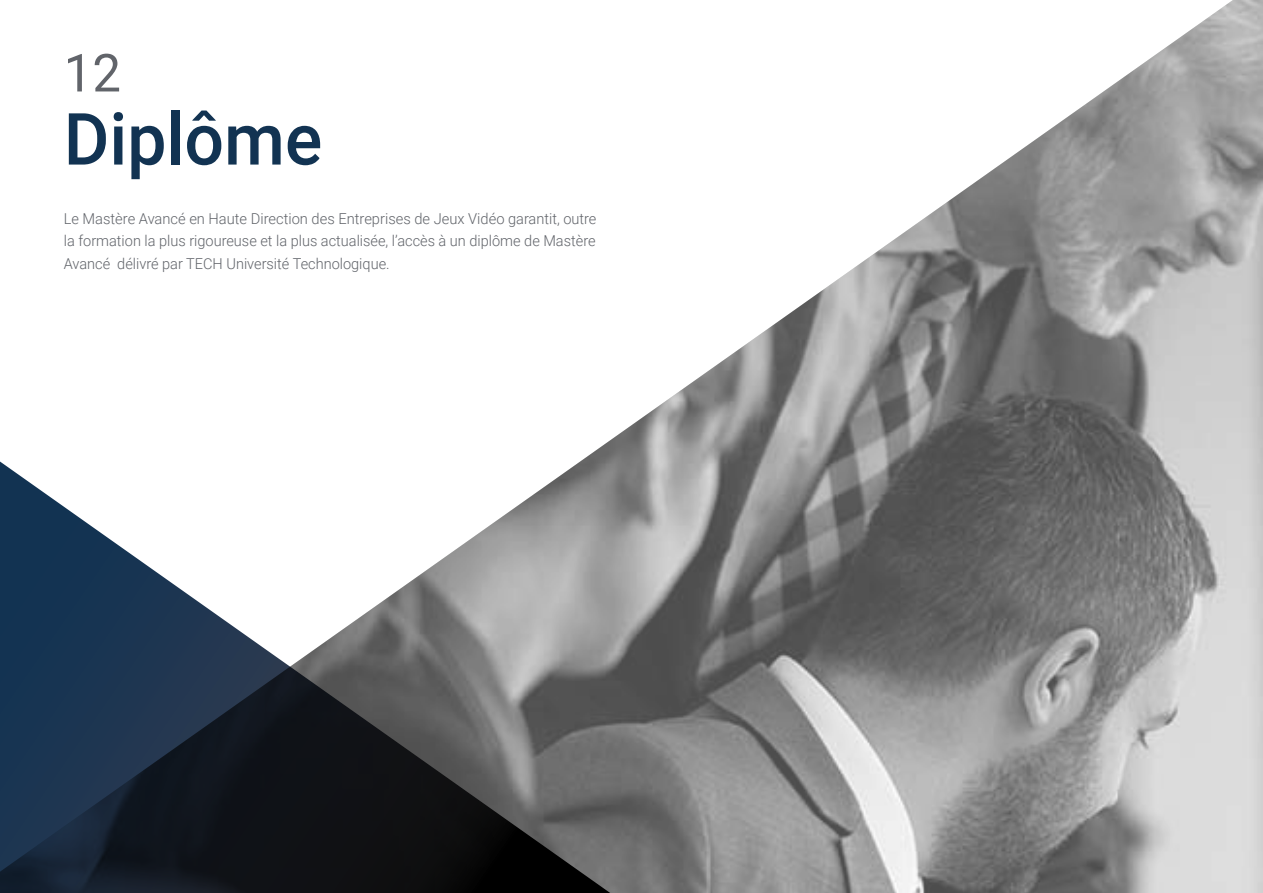
<style>
.page{position:relative;width:1263px;height:893px;background:#fff}
.page>*{position:absolute;margin:0;border:0;box-sizing:border-box;transform-origin:0 0}
.t1{font:500 72px "Roboto";color:#123352}
.t2{font:52.5px "Roboto";color:#61646a}
.t3{font:300 15px/22.5px "Roboto";color:#61646a;text-align:justify}
</style>
<div class="page">
<img style="left:602px;top:0;width:661px;height:893px">
<svg style="left:0;top:446px;width:640px;height:447px"></svg>
<h2 class="t2" style="left:64px;top:36px;width:59px">12</h2>
<h1 class="t1" style="left:64px;top:89px;width:260px">Diplôme</h1>
<p class="t3" style="left:64px;top:207px;width:534px">Le Mastère Avancé en Haute Direction des Entreprises de Jeux Vidéo garantit, outre la formation la plus rigoureuse et la plus actualisée, l’accès à un diplôme de Mastère Avancé délivré par TECH Université Technologique.</p>
</div>
